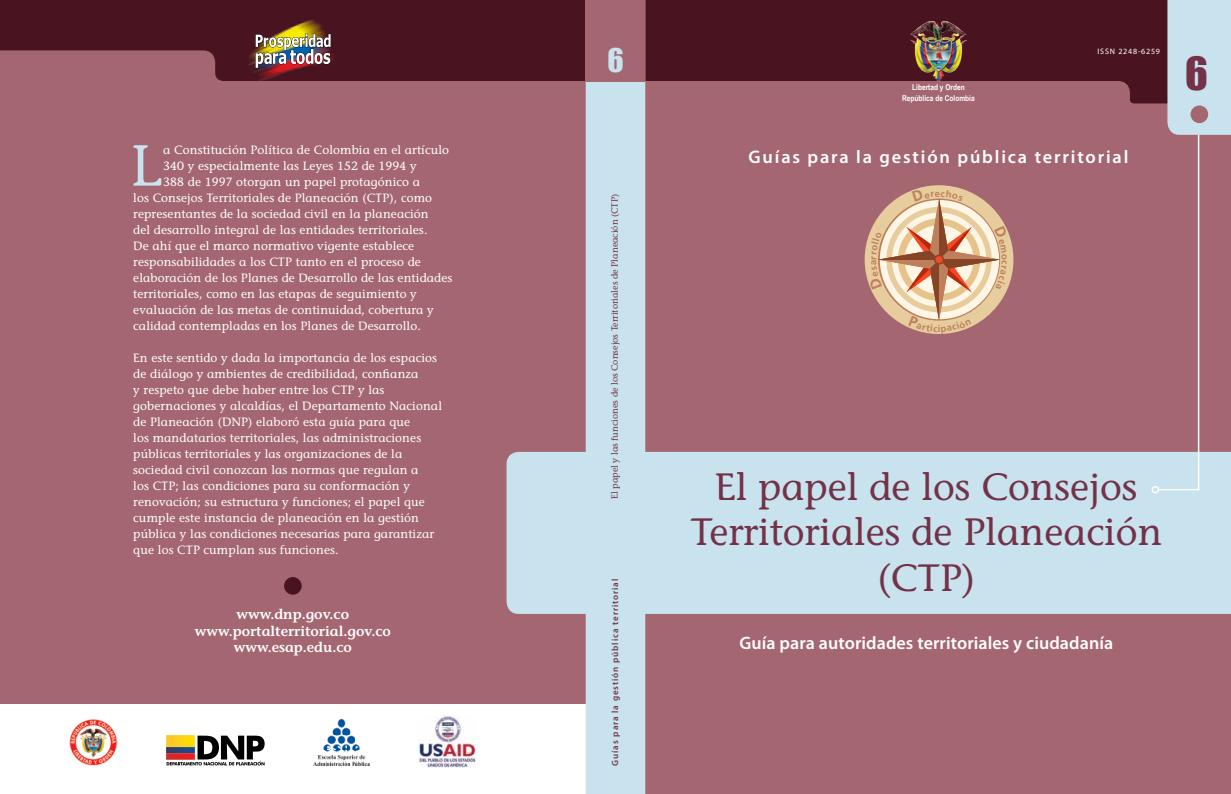
<style>
.page{position:relative;width:1231px;height:794px;background:#fff}
.page>*{position:absolute;margin:0;border:0;box-sizing:border-box;transform-origin:0 0}
.t1{font:57.7px "Stone Informal";color:#c8e2ee}
.t2{font:42px "Impact";color:#733247}
.t3{font:38px/45.6px "Stone Informal";color:#733247;text-align:center}
.t4{font:30px "Impact";color:#c8e2ee}
.t5{font:600 18.3px "Myriad Pro";letter-spacing:.1em;color:#fff}
.t6{font:600 18px "Myriad Pro";letter-spacing:.005em;color:#fff}
.t7{font:600 14px/16.8px "Stone Informal";color:#fff;text-align:center}
.t8{font:12px/16px "Stone Informal";letter-spacing:.01em;color:#fff}
.t9{font:700 9.6px "Frutiger";color:#a3946a}
.t10{font:9px "Stone Informal";color:#733247}
.t11{font:600 9px "Myriad Pro";letter-spacing:.1em;color:#733247}
.t12{font:700 8px/11px "Arial Narrow";color:#fff;text-align:center}
.t13{font:8px "Myriad Pro";letter-spacing:.1em;color:#fff}
</style>
<div class="page">
<div style="left:0;top:0;width:1230px;height:794px;background:#a46670"></div>
<svg style="left:0;top:0;width:1156px;height:104px;fill:#49141f"></svg>
<div style="left:506px;top:452px;width:724px;height:162px;background:#c8e2ee"></div>
<div style="left:0;top:704px;width:588px;height:90px;background:#fff"></div>
<div style="left:284px;top:577px;width:17px;height:17px;background:#49141f;border-radius:50%"></div>
<svg style="left:585px;top:81px;width:60px;height:713px;fill:#c8e2ee"></svg>
<svg style="left:1156px;top:0;width:74px;height:491px"></svg>
<div style="left:1151px;top:486px;width:7px;height:7px;border:2px solid #fff;border-radius:50%"></div>
<div style="left:585px;top:0;width:60px;height:81px;background:#a46670"></div>
<img style="left:910px;top:21px;width:56px;height:60px">
<img style="left:418px;top:715px;width:58px;height:52px">
<img style="left:314px;top:720px;width:56px;height:45px">
<img style="left:70px;top:719px;width:47px;height:46px">
<svg style="left:166px;top:735px;width:98px;height:30px"></svg>
<img style="left:166px;top:735px;width:28px;height:24px">
<img style="left:237px;top:9px;width:107px;height:80px">
<img style="left:255px;top:34px;width:76px;height:34px">
<svg style="left:864px;top:185px;width:149px;height:149px"></svg>
<h1 class="t1" style="left:130px;top:131px;width:34px">L</h1>
<p class="t8" style="left:163px;top:141px;width:287px">a Constitución Política de Colombia en el artículo</p>
<p class="t8" style="left:163px;top:157px;width:255px">340 y especialmente las Leyes 152 de 1994 y</p>
<p class="t8" style="left:163px;top:173px;width:258px">388 de 1997 otorgan un papel protagónico a</p>
<p class="t8" style="left:133px;top:189px;width:300px">los Consejos Territoriales de Planeación (CTP), como</p>
<p class="t8" style="left:133px;top:205px;width:297px">representantes de la sociedad civil en la planeación</p>
<p class="t8" style="left:133px;top:221px;width:295px">del desarrollo integral de las entidades territoriales.</p>
<p class="t8" style="left:133px;top:237px;width:282px">De ahí que el marco normativo vigente establece</p>
<p class="t8" style="left:133px;top:253px;width:289px">responsabilidades a los CTP tanto en el proceso de</p>
<p class="t8" style="left:133px;top:269px;width:320px">elaboración de los Planes de Desarrollo de las entidades</p>
<p class="t8" style="left:133px;top:285px;width:285px">territoriales, como en las etapas de seguimiento y</p>
<p class="t8" style="left:133px;top:301px;width:302px">evaluación de las metas de continuidad, cobertura y</p>
<p class="t8" style="left:133px;top:317px;width:289px">calidad contempladas en los Planes de Desarrollo.</p>
<p class="t8" style="left:133px;top:349px;width:310px">En este sentido y dada la importancia de los espacios de diálogo y ambientes de credibilidad, confianza<br>y respeto que debe haber entre los CTP y las gobernaciones y alcaldías, el Departamento Nacional de Planeación (DNP) elaboró esta guía para que<br>los mandatarios territoriales, las administraciones públicas territoriales y las organizaciones de la sociedad civil conozcan las normas que regulan a<br>los CTP; las condiciones para su conformación y renovación; su estructura y funciones; el papel que cumple este instancia de planeación en la gestión pública y las condiciones necesarias para garantizar que los CTP cumplan sus funciones.</p>
<p class="t7" style="left:195px;top:605px;width:198px">www.dnp.gov.co www.portalterritorial.gov.co www.esap.edu.co</p>
<h3 class="t4" style="left:607px;top:37px;width:18px">6</h3>
<p class="t10" style="left:609px;top:499px;width:307px;rotate:-90deg">El papel y las funciones de los Consejos Territoriales de Planeación (CTP)</p>
<p class="t11" style="left:610px;top:765px;width:188px;rotate:-90deg">Guías para la gestión pública territorial</p>
<p class="t12" style="left:902px;top:81px;width:74px">Libertad y Orden<br>República de Colombia</p>
<p class="t13" style="left:1097px;top:47px;width:64px">ISSN 2248-6259</p>
<h3 class="t5" style="left:748px;top:147px;width:381px">Guías para la gestión pública territorial</h3>
<h2 class="t2" style="left:1184px;top:41px;width:24px">6</h2>
<p class="t9" style="left:937px;top:323px;width:4px">i</p>
<h3 class="t3" style="left:690px;top:464px;width:473px">El papel de los Consejos<br>Territoriales de Planeación (CTP)</h3>
<h3 class="t6" style="left:739px;top:633px;width:375px">Guía para autoridades territoriales y ciudadanía</h3>
</div>
